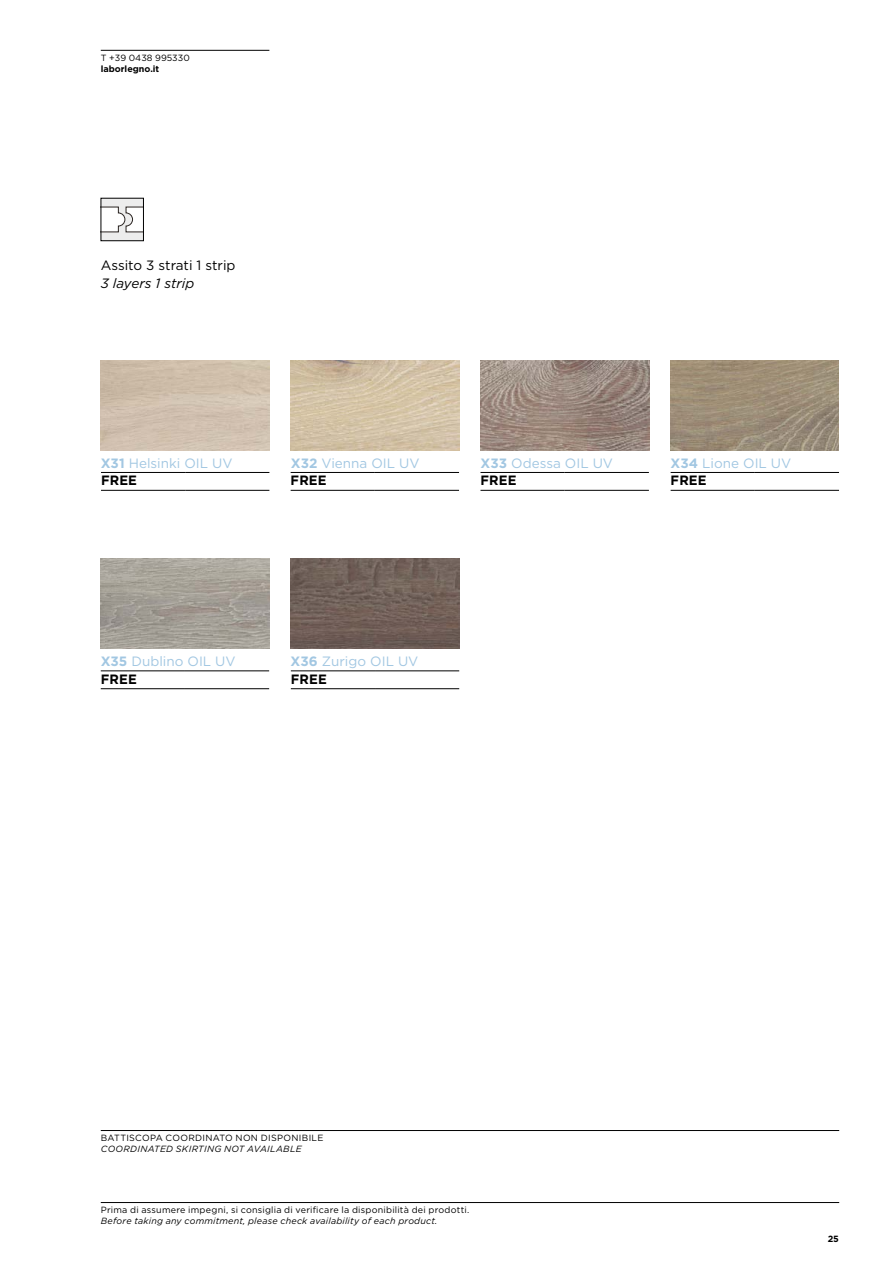
<style>
.page{position:relative;width:893px;height:1263px;background:#fff}
.page>*{position:absolute;margin:0;border:0;box-sizing:border-box;transform-origin:0 0}
.t1{font:13.5px "Gotham";color:#a2c7e2}
.t2{font:700 13.5px "Gotham";letter-spacing:.01em;color:#000}
.t3{font:13.5px "Gotham";color:#000}
.t4{font:italic 13.5px "Gotham";color:#000}
.txt{font:9px "Gotham";letter-spacing:.025em;color:#000}
.txt-2{font:italic 9px "Gotham";letter-spacing:.025em;color:#000}
.t5{font:700 9px "Gotham";color:#000}
.txt-3{font:9px "Gotham";color:#000}
.s1{font-weight:700}
</style>
<div class="page">
<div style="left:101px;top:198px;width:42px;height:43px;background:#ededed"></div>
<svg style="left:103px;top:206px;width:39px;height:27px"></svg>
<div style="left:101px;top:198px;width:43px;height:43px;border:1px solid #000"></div>
<img style="left:481px;top:360px;width:168px;height:90px">
<img style="left:291px;top:360px;width:168px;height:90px">
<img style="left:671px;top:360px;width:168px;height:90px">
<img style="left:101px;top:558px;width:168px;height:90px">
<img style="left:291px;top:558px;width:168px;height:90px">
<hr style="left:101px;top:1202px;width:738px;height:1px;background:#000">
<hr style="left:101px;top:1130px;width:738px;height:1px;background:#000">
<hr style="left:101px;top:50px;width:168px;height:1px;background:#000">
<hr style="left:185px;top:490px;width:84px;height:1px;background:#000">
<hr style="left:101px;top:472px;width:84px;height:1px;background:#000">
<hr style="left:185px;top:472px;width:84px;height:1px;background:#000">
<hr style="left:101px;top:490px;width:84px;height:1px;background:#000">
<hr style="left:375px;top:490px;width:84px;height:1px;background:#000">
<hr style="left:291px;top:472px;width:84px;height:1px;background:#000">
<hr style="left:375px;top:472px;width:84px;height:1px;background:#000">
<hr style="left:291px;top:490px;width:84px;height:1px;background:#000">
<hr style="left:565px;top:490px;width:84px;height:1px;background:#000">
<hr style="left:480px;top:472px;width:85px;height:1px;background:#000">
<hr style="left:565px;top:472px;width:84px;height:1px;background:#000">
<hr style="left:480px;top:490px;width:85px;height:1px;background:#000">
<hr style="left:755px;top:490px;width:84px;height:1px;background:#000">
<hr style="left:671px;top:472px;width:84px;height:1px;background:#000">
<hr style="left:755px;top:472px;width:84px;height:1px;background:#000">
<hr style="left:671px;top:490px;width:84px;height:1px;background:#000">
<hr style="left:185px;top:688px;width:84px;height:1px;background:#000">
<hr style="left:101px;top:671px;width:84px;height:1px;background:#000">
<hr style="left:185px;top:671px;width:84px;height:1px;background:#000">
<hr style="left:101px;top:688px;width:84px;height:1px;background:#000">
<hr style="left:375px;top:688px;width:84px;height:1px;background:#000">
<hr style="left:291px;top:671px;width:84px;height:1px;background:#000">
<hr style="left:375px;top:671px;width:84px;height:1px;background:#000">
<hr style="left:291px;top:688px;width:84px;height:1px;background:#000">
<p class="txt-3" style="left:101px;top:52px;width:90px">T +39 0438 995330</p>
<p class="t5" style="left:101px;top:63px;width:60px">laborlegno.it</p>
<p class="t3" style="left:101px;top:257px;width:136px">Assito 3 strati 1 strip</p>
<p class="t4" style="left:101px;top:275px;width:95px">3 layers 1 strip</p>
<p class="t1" style="left:101px;top:455px;width:133px"><span class="s1">X31</span> Helsinki OIL UV</p>
<p class="t1" style="left:291px;top:455px;width:130px"><span class="s1">X32</span> Vienna OIL UV</p>
<p class="t1" style="left:481px;top:455px;width:134px"><span class="s1">X33</span> Odessa OIL UV</p>
<p class="t1" style="left:671px;top:455px;width:122px"><span class="s1">X34</span> Lione OIL UV</p>
<p class="t2" style="left:101px;top:472px;width:38px">FREE</p>
<p class="t2" style="left:291px;top:472px;width:38px">FREE</p>
<p class="t2" style="left:480px;top:472px;width:38px">FREE</p>
<p class="t2" style="left:671px;top:472px;width:38px">FREE</p>
<p class="t1" style="left:101px;top:653px;width:136px"><span class="s1">X35</span> Dublino OIL UV</p>
<p class="t1" style="left:291px;top:653px;width:129px"><span class="s1">X36</span> Zurigo OIL UV</p>
<p class="t2" style="left:101px;top:670px;width:38px">FREE</p>
<p class="t2" style="left:291px;top:670px;width:38px">FREE</p>
<p class="txt" style="left:101px;top:1132px;width:224px">BATTISCOPA COORDINATO NON DISPONIBILE</p>
<p class="txt-2" style="left:101px;top:1143px;width:202px">COORDINATED SKIRTING NOT AVAILABLE</p>
<p class="txt" style="left:101px;top:1204px;width:370px">Prima di assumere impegni, si consiglia di verificare la disponibilità dei prodotti.</p>
<p class="txt-2" style="left:101px;top:1215px;width:338px">Before taking any commitment, please check availability of each product.</p>
<p class="t5" style="left:828px;top:1233px;width:13px">25</p>
</div>
